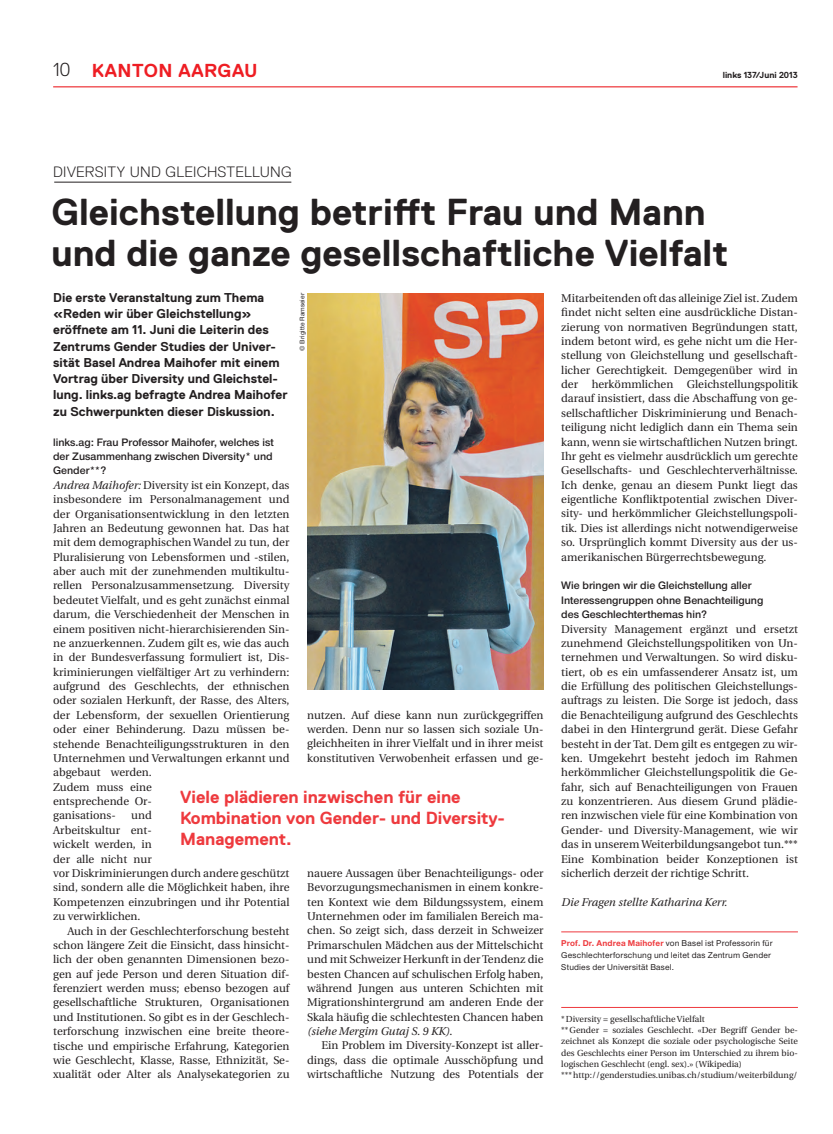
<style>
.page{position:relative;width:833px;height:1134px;background:#fff}
.page>*{position:absolute;margin:0;border:0;box-sizing:border-box;transform-origin:0 0}
.t1{font:700 37.5px/41.2px "Replica";color:#231f20}
.t2{font:700 18.75px "Replica";letter-spacing:.025em;color:#ee1d23}
.t3{font:700 17.5px/21px "Replica";color:#ee3a3e}
.t4{font:300 15px "Replica";letter-spacing:.015em;color:#231f20}
.t5{font:700 12.75px/16.2px "Replica";color:#231f20}
.t6{font:11.25px/14.4px "Utopia";color:#231f20;text-align:justify}
.t7{font:11.25px/14.4px "Nimbus San Nov Sem Bol";color:#231f20;text-align:justify}
.t8{font:italic 11.25px "Utopia";color:#231f20}
.t9{font:8.75px/11.2px "Utopia";color:#231f20}
.t10{font:500 8.75px/11.9px "Nimbus San Nov";letter-spacing:.02em;color:#231f20}
.t11{font:700 8.75px "Replica";color:#231f20}
.t12{font:500 6.88px "Nimbus San Nov";color:#231f20}
.s1{font-weight:300;color:#231f20}
.s2{font-weight:700;color:#ee3a3e}
.s3{font-style:italic}
</style>
<div class="page">
<hr style="left:53px;top:86px;width:744px;height:1px;background:#ee3a3e">
<hr style="left:54px;top:182px;width:237px;height:1px;background:#231f20">
<hr style="left:561px;top:1007px;width:237px;height:1px;background:#ee3a3e">
<hr style="left:561px;top:932px;width:237px;height:1px;background:#ee3a3e">
<img style="left:307px;top:293px;width:237px;height:397px">
<h2 class="t2" style="left:53px;top:60px;width:206px"><span class="s1">10</span> Kanton aargau</h2>
<p class="t11" style="left:722px;top:70px;width:76px">links 137/Juni 2013</p>
<h3 class="t4" style="left:53px;top:163px;width:237px">DIVERSITY UND GLEICHSTELLUNG</h3>
<h1 class="t1" style="left:51px;top:191px;width:678px">Gleichstellung betrifft Frau und Mann und die ganze gesellschaftliche Vielfalt</h1>
<p class="t5" style="left:53px;top:289px;width:236px">Die erste Veranstaltung zum Thema «Reden wir über Gleichstellung» eröffnete am 11. Juni die Leiterin des Zentrums Gender Studies der Univer&shy;sität Basel Andrea Maihofer mit einem Vortrag über Diversity und Gleichstel&shy;lung. links.ag befragte Andrea Maihofer zu Schwerpunkten dieser Diskussion.</p>
<p class="t12" style="left:298px;top:351px;width:59px;rotate:-90deg">© Brigitte Ramseier</p>
<p class="t6" style="left:561px;top:291px;width:238px;text-align:left">Mitarbeitenden oft das alleinige Ziel ist. Zudem findet nicht selten eine ausdrückliche Distan&shy;zierung von normativen Begründungen statt, indem betont wird, es gehe nicht um die Her&shy;stellung von Gleichstellung und gesellschaft&shy;licher Gerechtigkeit. Demgegenüber wird in der herkömmlichen Gleichstellungspolitik darauf insistiert, dass die Abschaffung von ge&shy;sellschaftlicher Diskriminierung und Benach&shy;teiligung nicht lediglich dann ein Thema sein kann, wenn sie wirtschaftlichen Nutzen bringt.<br>Ihr geht es vielmehr ausdrücklich um gerechte Gesellschafts- und Geschlechterverhältnisse.<br>Ich denke, genau an diesem Punkt liegt das eigentliche Konfliktpotential zwischen Diver&shy;sity- und herkömmlicher Gleichstellungspoli&shy;tik. Dies ist allerdings nicht notwendigerweise so. Ursprünglich kommt Diversity aus der us&shy;amerikanischen Bürgerrechtsbewegung.</p>
<p class="t7" style="left:561px;top:578px;width:204px;text-align:left">Wie bringen wir die Gleichstellung aller<br>Interessengruppen ohne Benachteiligung des Geschlechterthemas hin?</p>
<p class="t6" style="left:561px;top:622px;width:238px">Diversity Management ergänzt und ersetzt zunehmend Gleichstellungspolitiken von Un&shy;ternehmen und Verwaltungen. So wird disku&shy;tiert, ob es ein umfassenderer Ansatz ist, um die Erfüllung des politischen Gleichstellungs&shy;auftrags zu leisten. Die Sorge ist jedoch, dass die Benachteiligung aufgrund des Geschlechts dabei in den Hintergrund gerät. Diese Gefahr besteht in der Tat. Dem gilt es entgegen zu wir&shy;ken. Umgekehrt besteht jedoch im Rahmen herkömmlicher Gleichstellungspolitik die Ge&shy;fahr, sich auf Benachteiligungen von Frauen zu konzentrieren. Aus diesem Grund plädie&shy;ren inzwischen viele für eine Kombination von Gender- und Diversity-Management, wie wir das in unserem Weiterbildungsangebot tun.*** Eine Kombination beider Konzeptionen ist sicherlich derzeit der richtige Schritt.</p>
<p class="t8" style="left:561px;top:896px;width:167px">Die Fragen stellte Katharina Kerr.</p>
<p class="t10" style="left:561px;top:937px;width:213px"><span class="s2">Prof. Dr. Andrea Maihofer</span> von Basel ist Professorin für<br>Geschlechterforschung und leitet das Zentrum Gender<br>Studies der Universität Basel.</p>
<p class="t7" style="left:53px;top:435px;width:222px">links.ag: Frau Professor Maihofer, welches ist der Zusammenhang zwischen Diversity* und Gender**?</p>
<p class="t6" style="left:53px;top:478px;width:238px;text-align:left"><span class="s3">Andrea Maihofer:</span> Diversity ist ein Konzept, das insbesondere im Personalmanagement und der Organisationsentwicklung in den letzten Jahren an Bedeutung gewonnen hat. Das hat mit dem demographischen Wandel zu tun, der Pluralisierung von Lebensformen und -stilen, aber auch mit der zunehmenden multikultu&shy;rellen Personalzusammensetzung. Diversity bedeutet Vielfalt, und es geht zunächst einmal darum, die Verschiedenheit der Menschen in einem positiven nicht-hierarchisierenden Sin&shy;ne anzuerkennen. Zudem gilt es, wie das auch in der Bundesverfassung formuliert ist, Dis&shy;kriminierungen vielfältiger Art zu verhindern: aufgrund des Geschlechts, der ethnischen oder sozialen Herkunft, der Rasse, des Alters, der Lebensform, der sexuellen Orientierung oder einer Behinderung. Dazu müssen be&shy;stehende Benachteiligungsstrukturen in den Unternehmen und Verwaltungen erkannt und abgebaut werden.<br>Zudem muss eine<br>entsprechende Or-<br>ganisations-</p>
<p class="t6" style="left:307px;top:708px;width:238px">nutzen. Auf diese kann nun zurückgegriffen werden. Denn nur so lassen sich soziale Un&shy;gleichheiten in ihrer Vielfalt und in ihrer meist konstitutiven Verwobenheit erfassen und ge-</p>
<h3 class="t3" style="left:180px;top:786px;width:324px">Viele plädieren inzwischen für eine<br>Kombination von Gender- und Diversity-<br>Management.</h3>
<p class="t6" style="left:53px;top:809px;width:238px;text-align:left;text-indent:78px">und<br>Arbeitskultur ent-<br>wickelt werden, in<br>der alle nicht nur<br>vor Diskriminierungen durch andere geschützt sind, sondern alle die Möglichkeit haben, ihre<br>Kompetenzen einzubringen und ihr Potential zu verwirklichen.</p>
<p class="t6" style="left:53px;top:924px;width:238px;text-indent:14px">Auch in der Geschlechterforschung besteht schon längere Zeit die Einsicht, dass hinsicht&shy;lich der oben genannten Dimensionen bezo&shy;gen auf jede Person und deren Situation dif&shy;ferenziert werden muss; ebenso bezogen auf gesellschaftliche Strukturen, Organisationen und Institutionen. So gibt es in der Geschlech&shy;terforschung inzwischen eine breite theore&shy;tische und empirische Erfahrung, Kategorien wie Geschlecht, Klasse, Rasse, Ethnizität, Se&shy;xualität oder Alter als Analysekategorien zu</p>
<p class="t6" style="left:307px;top:866px;width:238px">nauere Aussagen über Benachteiligungs- oder Bevorzugungsmechanismen in einem konkre&shy;ten Kontext wie dem Bildungssystem, einem Unternehmen oder im familialen Bereich ma&shy;chen. So zeigt sich, dass derzeit in Schweizer Primarschulen Mädchen aus der Mittelschicht und mit Schweizer Herkunft in der Tendenz die besten Chancen auf schulischen Erfolg haben, während Jungen aus unteren Schichten mit Migrationshintergrund am anderen Ende der Skala häufig die schlechtesten Chancen haben <span class="s3">(siehe Mergim Gutaj S. 9 KK)</span>.</p>
<p class="t6" style="left:307px;top:1038px;width:238px;text-indent:14px">Ein Problem im Diversity-Konzept ist aller&shy;dings, dass die optimale Ausschöpfung und wirtschaftliche Nutzung des Potentials der</p>
<p class="t9" style="left:561px;top:1013px;width:238px">*Diversity = gesellschaftliche Vielfalt<br>**Gender = soziales Geschlecht. «Der Begriff Gender be&shy;zeichnet als Konzept die soziale oder psychologische Seite des Geschlechts einer Person im Unterschied zu ihrem bio&shy;logischen Geschlecht (engl. sex).» (Wikipedia) ***http://genderstudies.unibas.ch/studium/weiterbildung/</p>
</div>
